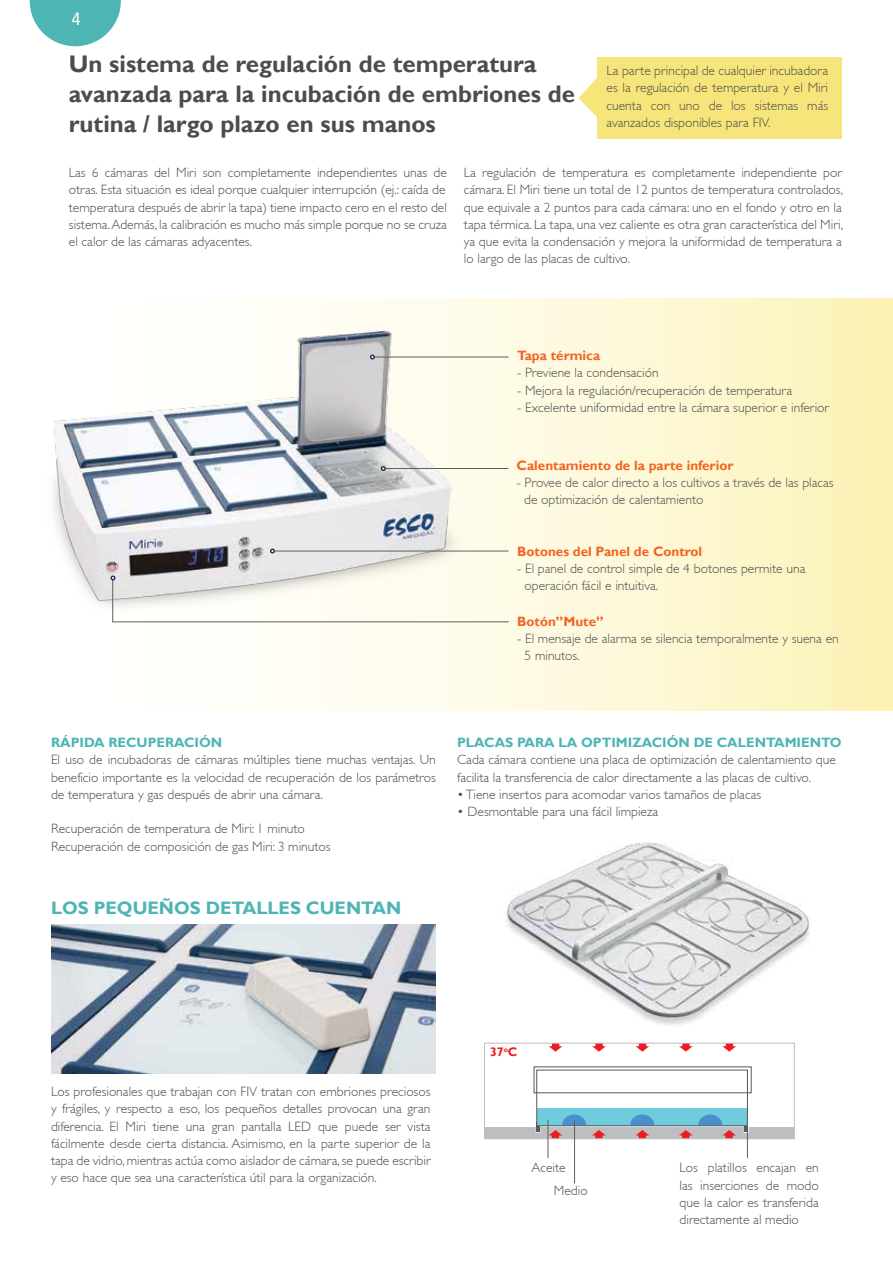
<style>
.page{position:relative;width:893px;height:1263px;background:#fff}
.page>*{position:absolute;margin:0;border:0;box-sizing:border-box;transform-origin:0 0}
.t1{font:700 24px/30px "Gill Sans";color:#4c4c4e}
.t2{font:700 18px "Gill Sans";color:#4db5b3}
.t3{font:condensed 18px "Frutiger LT";color:#fff}
.t4{font:300 13.5px/17.2px "Gill Sans";color:#4c4c4e;text-align:justify}
.t5{font:700 13.5px "Gill Sans";color:#f26421}
.t6{font:700 13.5px "Gill Sans";color:#4db5b3}
.t7{font:700 12.3px "Gill Sans";color:#ed1b23}
</style>
<div class="page">
<svg style="left:30px;top:0;width:91px;height:46px"></svg>
<div style="left:0;top:298px;width:893px;height:413px;background:linear-gradient(to right,#fff,#fcf4c0)"></div>
<img style="left:0;top:304px;width:487px;height:335px">
<div style="left:598px;top:57px;width:244px;height:82px;background:#f6e57a"></div>
<hr style="left:385px;top:468px;width:124px;height:1px;background:#5e5f62">
<hr style="left:372px;top:357px;width:137px;height:1px;background:#5e5f62">
<hr style="left:273px;top:551px;width:236px;height:1px;background:#5e5f62">
<svg style="left:381px;top:466px;width:5px;height:5px"></svg>
<svg style="left:370px;top:355px;width:5px;height:4px"></svg>
<svg style="left:270px;top:549px;width:5px;height:4px"></svg>
<svg style="left:111px;top:575px;width:398px;height:47px"></svg>
<img style="left:484px;top:842px;width:326px;height:208px">
<img style="left:51px;top:925px;width:385px;height:148px">
<svg style="left:578px;top:77px;width:20px;height:41px"></svg>
<div style="left:534px;top:1067px;width:217px;height:26px;background:#fff;border:1px solid #58585b"></div>
<div style="left:537px;top:1108px;width:210px;height:17px;background:#6eccdc"></div>
<svg style="left:486px;top:1114px;width:306px;height:23px"></svg>
<svg style="left:722px;top:1045px;width:14px;height:7px"></svg>
<svg style="left:679px;top:1045px;width:14px;height:7px"></svg>
<svg style="left:636px;top:1045px;width:13px;height:7px"></svg>
<svg style="left:592px;top:1045px;width:14px;height:7px"></svg>
<svg style="left:549px;top:1045px;width:13px;height:7px"></svg>
<div style="left:484px;top:1043px;width:310px;height:96px;border:1px solid #bcbec0"></div>
<div style="left:537px;top:1070px;width:210px;height:56px;border:1px solid #58585b"></div>
<hr style="left:574px;top:1120px;width:1px;height:63px;background:#5e5f62">
<hr style="left:747px;top:1120px;width:1px;height:38px;background:#5e5f62">
<hr style="left:548px;top:1120px;width:1px;height:38px;background:#5e5f62">
<h2 class="t3" style="left:72px;top:8px;width:10px">4</h2>
<h1 class="t1" style="left:69px;top:49px;width:508px">Un sistema de regulación de temperatura avanzada para la incubación de embriones de rutina / largo plazo en sus manos</h1>
<p class="t4" style="left:69px;top:164px;width:380px">Las 6 cámaras del Miri son completamente independientes unas de otras. Esta situación es ideal porque cualquier interrupción (ej.: caída de temperatura después de abrir la tapa) tiene impacto cero en el resto del sistema. Además, la calibración es mucho más simple porque no se cruza el calor de las cámaras adyacentes.</p>
<p class="t4" style="left:464px;top:164px;width:381px">La regulación de temperatura es completamente independiente por cámara. El Miri tiene un total de 12 puntos de temperatura controlados, que equivale a 2 puntos para cada cámara: uno en el fondo y otro en la tapa térmica. La tapa, una vez caliente es otra gran característica del Miri, ya que evita la condensación y mejora la uniformidad de temperatura a lo largo de las placas de cultivo.</p>
<p class="t4" style="left:607px;top:62px;width:223px">La parte principal de cualquier incubadora es la regulación de temperatura y el Miri cuenta con uno de los sistemas más avanzados disponibles para FIV.</p>
<p class="t5" style="left:517px;top:347px;width:85px">Tapa térmica</p>
<p class="t4" style="left:517px;top:364px;width:143px">- Previene la condensación</p>
<p class="t4" style="left:517px;top:382px;width:277px">- Mejora la regulación/recuperación de temperatura</p>
<p class="t4" style="left:517px;top:399px;width:313px">- Excelente uniformidad entre la cámara superior e inferior</p>
<p class="t5" style="left:517px;top:457px;width:218px">Calentamiento de la parte inferior</p>
<p class="t4" style="left:524px;top:474px;width:311px;text-indent:-8px">- Provee de calor directo a los cultivos a través de las placas de optimización de calentamiento</p>
<p class="t5" style="left:517px;top:543px;width:187px">Botones del Panel de Control</p>
<p class="t4" style="left:525px;top:560px;width:282px;text-indent:-8px">- El panel de control simple de 4 botones permite una operación fácil e intuitiva.</p>
<p class="t5" style="left:517px;top:613px;width:88px">Botón”Mute”</p>
<p class="t4" style="left:525px;top:630px;width:316px;text-indent:-8px">- El mensaje de alarma se silencia temporalmente y suena en<br>5 minutos.</p>
<p class="t6" style="left:51px;top:734px;width:173px">RÁPIDA RECUPERACIÓN</p>
<p class="t4" style="left:51px;top:751px;width:386px">El uso de incubadoras de cámaras múltiples tiene muchas ventajas. Un beneficio importante es la velocidad de recuperación de los parámetros de temperatura y gas después de abrir una cámara.</p>
<p class="t4" style="left:51px;top:820px;width:281px">Recuperación de temperatura de Miri: 1 minuto<br>Recuperación de composición de gas Miri: 3 minutos</p>
<h2 class="t2" style="left:51px;top:897px;width:168px">Los pequeños detalles</h2>
<h2 class="t2" style="left:306px;top:897px;width:15px">cuentan</h2>
<p class="t6" style="left:457px;top:734px;width:386px">PLACAS PARA LA OPTIMIZACIÓN DE CALENTAMIENTO</p>
<p class="t4" style="left:457px;top:751px;width:380px">Cada cámara contiene una placa de optimización de calentamiento que facilita la transferencia de calor directamente a las placas de cultivo.</p>
<p class="t4" style="left:457px;top:786px;width:306px">• Tiene insertos para acomodar varios tamaños de placas</p>
<p class="t4" style="left:457px;top:803px;width:203px">• Desmontable para una fácil limpieza</p>
<p class="t4" style="left:51px;top:1083px;width:381px">Los profesionales que trabajan con FIV tratan con embriones preciosos y frágiles, y respecto a eso, los pequeños detalles provocan una gran diferencia. El Miri tiene una gran pantalla LED que puede ser vista fácilmente desde cierta distancia. Asimismo, en la parte superior de la tapa de vidrio, mientras actúa como aislador de cámara, se puede escribir y eso hace que sea una característica útil para la organización.</p>
<p class="t7" style="left:490px;top:1044px;width:29px">37<sup>o</sup>C</p>
<p class="t4" style="left:554px;top:1156px;width:35px;line-height:23px;text-indent:-22px">Aceite<br>Medio</p>
<p class="t4" style="left:680px;top:1159px;width:141px">Los platillos encajan en las inserciones de modo que la calor es transferida directamente al medio</p>
</div>
